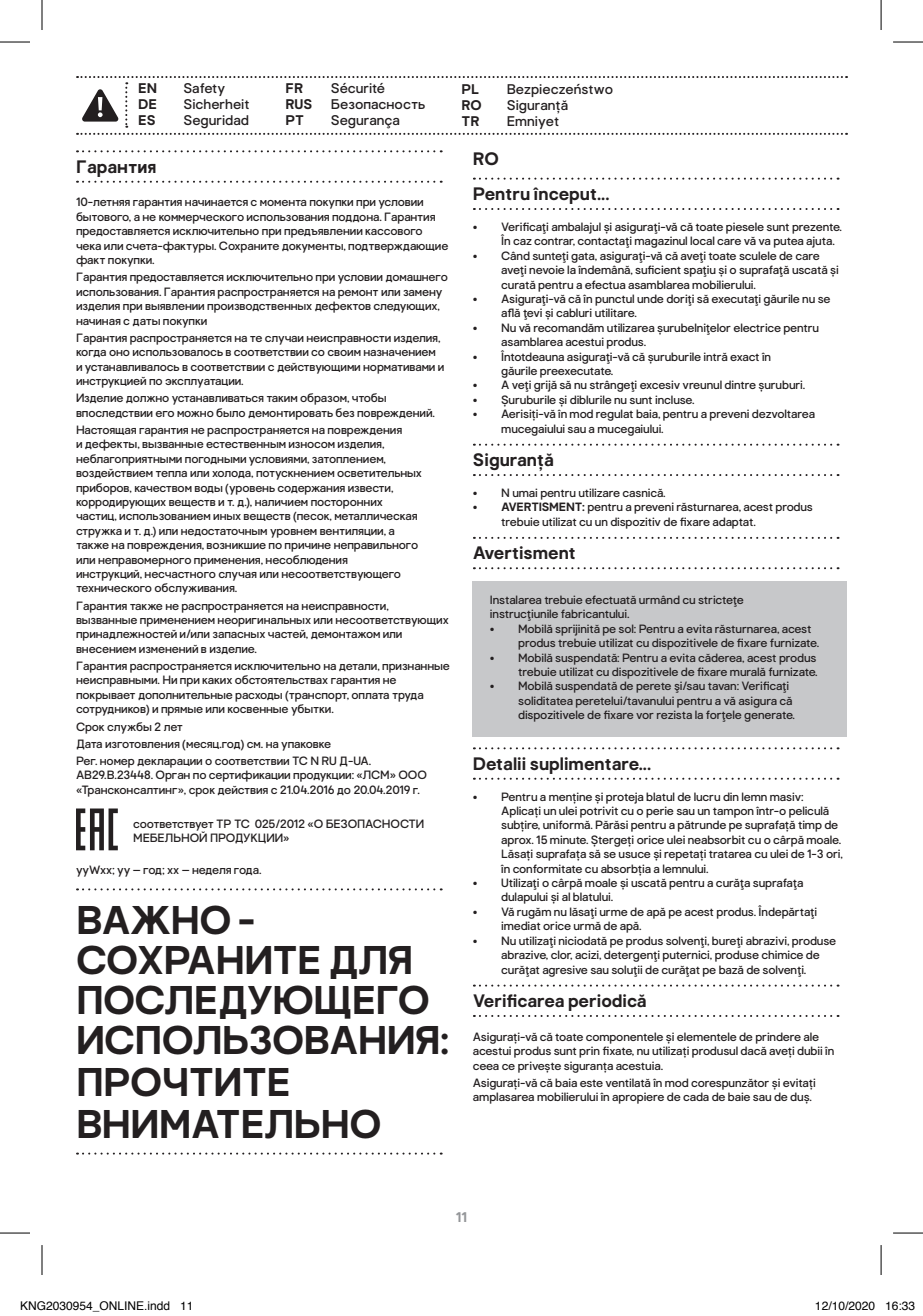
<style>
.page{position:relative;width:923px;height:1316px;background:#fff}
.page>*{position:absolute;margin:0;border:0;box-sizing:border-box;transform-origin:0 0}
.t1{font:700 40px/40.8px "Good Home";letter-spacing:-.02em;color:#231f20}
.t2{font:700 18px/35.2px "Good Home";color:#231f20}
.t3{font:14px "Good Home";color:#231f20}
.t4{font:700 14px "Good Home";color:#231f20}
.t5{font:700 14px "Good Home";color:#939598}
.t6{font:12px/14.4px "Good Home";letter-spacing:-.01em;color:#231f20}
.t7{font:12px "Helvetica";color:#000}
.s1{font-weight:700}
</style>
<div class="page">
<svg style="left:77px;top:76px;width:770px;height:59px"></svg>
<svg style="left:77px;top:150px;width:365px;height:2px"></svg>
<svg style="left:77px;top:181px;width:365px;height:2px"></svg>
<svg style="left:77px;top:888px;width:365px;height:2px"></svg>
<svg style="left:77px;top:1152px;width:365px;height:2px"></svg>
<svg style="left:76px;top:808px;width:42px;height:42px"></svg>
<svg style="left:474px;top:178px;width:365px;height:2px"></svg>
<svg style="left:474px;top:208px;width:365px;height:2px"></svg>
<svg style="left:474px;top:444px;width:365px;height:2px"></svg>
<svg style="left:474px;top:474px;width:365px;height:2px"></svg>
<svg style="left:474px;top:537px;width:365px;height:2px"></svg>
<svg style="left:474px;top:567px;width:365px;height:2px"></svg>
<svg style="left:474px;top:747px;width:365px;height:2px"></svg>
<svg style="left:474px;top:777px;width:365px;height:2px"></svg>
<svg style="left:474px;top:984px;width:365px;height:2px"></svg>
<svg style="left:474px;top:1015px;width:365px;height:2px"></svg>
<div style="left:473px;top:581px;width:374px;height:155px;background:#c7c8ca"></div>
<hr style="left:0;top:42px;width:30px;height:1px;background:#000">
<hr style="left:893px;top:42px;width:30px;height:1px;background:#000">
<hr style="left:0;top:1232px;width:30px;height:1px;background:#000">
<hr style="left:893px;top:1232px;width:30px;height:1px;background:#000">
<hr style="left:42px;top:0;width:1px;height:30px;background:#000">
<svg style="left:42px;top:1245px;width:1px;height:29px"></svg>
<hr style="left:881px;top:0;width:1px;height:30px;background:#000">
<svg style="left:881px;top:1245px;width:1px;height:29px"></svg>
<p class="t4" style="left:138px;top:80px;width:20px">EN</p>
<p class="t3" style="left:184px;top:80px;width:43px">Safety</p>
<p class="t4" style="left:138px;top:96px;width:20px">DE</p>
<p class="t3" style="left:184px;top:96px;width:67px">Sicherheit</p>
<p class="t4" style="left:138px;top:112px;width:19px">ES</p>
<p class="t3" style="left:184px;top:112px;width:67px">Seguridad</p>
<p class="t4" style="left:286px;top:80px;width:19px">FR</p>
<p class="t3" style="left:331px;top:80px;width:56px">Sécurité</p>
<p class="t4" style="left:286px;top:96px;width:28px">RUS</p>
<p class="t3" style="left:331px;top:96px;width:96px">Безопасность</p>
<p class="t4" style="left:286px;top:112px;width:20px">PT</p>
<p class="t3" style="left:331px;top:112px;width:71px">Segurança</p>
<h2 class="t2" style="left:76px;top:149px;width:82px">Гарантия</h2>
<p class="t6" style="left:76px;top:195px;width:374px">10-летняя гарантия начинается с момента покупки при условии бытового, а не коммерческого использования поддона. Гарантия предоставляется исключительно при предъявлении кассового чека или счета-фактуры. Сохраните документы, подтверждающие факт покупки.</p>
<p class="t6" style="left:76px;top:270px;width:373px">Гарантия предоставляется исключительно при условии домашнего использования. Гарантия распространяется на ремонт или замену изделия при выявлении производственных дефектов следующих, начиная с даты покупки</p>
<p class="t6" style="left:76px;top:330px;width:370px">Гарантия распространяется на те случаи неисправности изделия, когда оно использовалось в соответствии со своим назначением и устанавливалось в соответствии с действующими нормативами и инструкцией по эксплуатации.</p>
<p class="t6" style="left:76px;top:391px;width:360px">Изделие должно устанавливаться таким образом, чтобы впоследствии его можно было демонтировать без повреждений.</p>
<p class="t6" style="left:76px;top:422px;width:348px">Настоящая гарантия не распространяется на повреждения<br>и дефекты, вызванные естественным износом изделия, неблагоприятными погодными условиями, затоплением, воздействием тепла или холода, потускнением осветительных приборов, качеством воды (уровень содержания извести, корродирующих веществ и т. д.), наличием посторонних частиц, использованием иных веществ (песок, металлическая стружка и т. д.) или недостаточным уровнем вентиляции, а также на повреждения, возникшие по причине неправильного или неправомерного применения, несоблюдения<br>инструкций, несчастного случая или несоответствующего технического обслуживания.</p>
<p class="t6" style="left:76px;top:598px;width:374px">Гарантия также не распространяется на неисправности, вызванные применением неоригинальных или несоответствующих принадлежностей и/или запасных частей, демонтажом или внесением изменений в изделие.</p>
<p class="t6" style="left:76px;top:659px;width:375px">Гарантия распространяется исключительно на детали, признанные неисправными. Ни при каких обстоятельствах гарантия не покрывает дополнительные расходы (транспорт, оплата труда сотрудников) и прямые или косвенные убытки.</p>
<p class="t6" style="left:76px;top:718px;width:297px;line-height:17.2px">Срок службы 2 лет<br>Дата изготовления (месяц.год) см. на упаковке<br>Рег. номер декларации о соответствии ТС N RU Д-UA.</p>
<p class="t6" style="left:76px;top:768px;width:352px">АВ29.В.23448. Орган по сертификации продукции: «ЛСМ» ООО «Трансконсалтинг», срок действия c 21.04.2016 до 20.04.2019 г.</p>
<p class="t6" style="left:133px;top:816px;width:293px">соответствует ТР ТС 025/2012 «О БЕЗОПАСНОСТИ<br>МЕБЕЛЬНОЙ ПРОДУКЦИИ»</p>
<p class="t6" style="left:76px;top:862px;width:187px">yyWxx; yy — год; xx — неделя года.</p>
<h1 class="t1" style="left:76px;top:901px;width:375px">ВАЖНО -<br>СОХРАНИТЕ ДЛЯ<br>ПОСЛЕДУЮЩЕГО<br>ИСПОЛЬЗОВАНИЯ:<br>ПРОЧТИТЕ<br>ВНИМАТЕЛЬНО</h1>
<p class="t4" style="left:462px;top:81px;width:19px">PL</p>
<p class="t3" style="left:507px;top:81px;width:108px">Bezpieczeństwo</p>
<p class="t4" style="left:462px;top:97px;width:22px">RO</p>
<p class="t3" style="left:507px;top:97px;width:63px">Siguranță</p>
<p class="t4" style="left:462px;top:113px;width:19px">TR</p>
<p class="t3" style="left:507px;top:113px;width:54px">Emniyet</p>
<h2 class="t2" style="left:473px;top:141px;width:138px">RO<br>Pentru început...</h2>
<p class="t6" style="left:501px;top:220px;width:342px;text-indent:-28px">• Verificaţi ambalajul și asiguraţi-vă că toate piesele sunt prezente.<br>În caz contrar, contactaţi magazinul local care vă va putea ajuta.</p>
<p class="t6" style="left:501px;top:248px;width:339px;text-indent:-28px">• Când sunteţi gata, asiguraţi-vă că aveţi toate sculele de care aveţi nevoie la îndemână, suficient spaţiu și o suprafaţă uscată și curată pentru a efectua asamblarea mobilierului.</p>
<p class="t6" style="left:501px;top:292px;width:331px;text-indent:-28px">• Asiguraţi-vă că în punctul unde doriţi să executaţi găurile nu se află ţevi și cabluri utilitare.</p>
<p class="t6" style="left:501px;top:320px;width:319px;text-indent:-28px">• Nu vă recomandăm utilizarea șurubelniţelor electrice pentru asamblarea acestui produs.</p>
<p class="t6" style="left:501px;top:349px;width:271px;text-indent:-28px">• Întotdeauna asiguraţi-vă că șuruburile intră exact în găurile preexecutate.</p>
<p class="t6" style="left:473px;top:378px;width:334px">• A veţi grijă să nu strângeţi excesiv vreunul dintre șuruburi.</p>
<p class="t6" style="left:473px;top:392px;width:223px">• Șuruburile și diblurile nu sunt incluse.</p>
<p class="t6" style="left:501px;top:407px;width:315px;text-indent:-28px">• Aerisiți-vă în mod regulat baia, pentru a preveni dezvoltarea mucegaiului sau a mucegaiului.</p>
<h2 class="t2" style="left:473px;top:442px;width:82px">Siguranță</h2>
<p class="t6" style="left:473px;top:486px;width:194px">• N umai pentru utilizare casnică.</p>
<p class="t6" style="left:501px;top:500px;width:313px;text-indent:-28px">• <span class="s1">AVERTISMENT:</span> pentru a preveni răsturnarea, acest produs trebuie utilizat cu un dispozitiv de fixare adaptat.</p>
<h2 class="t2" style="left:473px;top:535px;width:104px">Avertisment</h2>
<p class="t6" style="left:490px;top:593px;width:255px">Instalarea trebuie efectuată urmând cu stricteţe instrucţiunile fabricantului.</p>
<p class="t6" style="left:518px;top:621px;width:302px;text-indent:-28px">• Mobilă sprijinită pe sol: Pentru a evita răsturnarea, acest produs trebuie utilizat cu dispozitivele de fixare furnizate.</p>
<p class="t6" style="left:490px;top:650px;width:329px;text-align:right">• Mobilă suspendată: Pentru a evita căderea, acest produs trebuie utilizat cu dispozitivele de fixare murală furnizate.</p>
<p class="t6" style="left:518px;top:679px;width:278px;text-indent:-28px">• Mobilă suspendată de perete şi/sau tavan: Verificaţi soliditatea peretelui/tavanului pentru a vă asigura că dispozitivele de fixare vor rezista la forţele generate.</p>
<h2 class="t2" style="left:473px;top:746px;width:180px">Detalii suplimentare...</h2>
<p class="t6" style="left:501px;top:789px;width:343px;text-indent:-28px">• Pentru a menține și proteja blatul de lucru din lemn masiv:<br>Aplicați un ulei potrivit cu o perie sau un tampon într-o peliculă subțire, uniformă. Părăsi pentru a pătrunde pe suprafață timp de aprox. 15 minute. Ștergeți orice ulei neabsorbit cu o cârpă moale.<br>Lăsați suprafața să se usuce și repetați tratarea cu ulei de 1-3 ori, în conformitate cu absorbția a lemnului.</p>
<p class="t6" style="left:501px;top:875px;width:304px;text-indent:-28px">• Utilizaţi o cârpă moale și uscată pentru a curăţa suprafaţa dulapului și al blatului.</p>
<p class="t6" style="left:501px;top:904px;width:318px;text-indent:-28px">• Vă rugăm nu lăsaţi urme de apă pe acest produs. Îndepărtaţi imediat orice urmă de apă.</p>
<p class="t6" style="left:501px;top:933px;width:337px;text-indent:-28px">• Nu utilizaţi niciodată pe produs solvenţi, bureţi abrazivi, produse abrazive, clor, acizi, detergenţi puternici, produse chimice de curăţat agresive sau soluţii de curăţat pe bază de solvenţi.</p>
<h2 class="t2" style="left:473px;top:983px;width:175px">Verificarea periodică</h2>
<p class="t6" style="left:473px;top:1029px;width:363px">Asigurați-vă că toate componentele și elementele de prindere ale acestui produs sunt prin fixate, nu utilizați produsul dacă aveți dubii în ceea ce privește siguranța acestuia.</p>
<p class="t6" style="left:473px;top:1075px;width:345px">Asigurați-vă că baia este ventilată în mod corespunzător și evitați amplasarea mobilierului în apropiere de cada de baie sau de duș.</p>
<p class="t5" style="left:456px;top:1208px;width:13px">11</p>
<p class="t7" style="left:20px;top:1296px;width:175px">KNG2030954_ONLINE.indd 11</p>
<p class="t7" style="left:815px;top:1296px;width:102px">12/10/2020 16:33</p>
</div>
